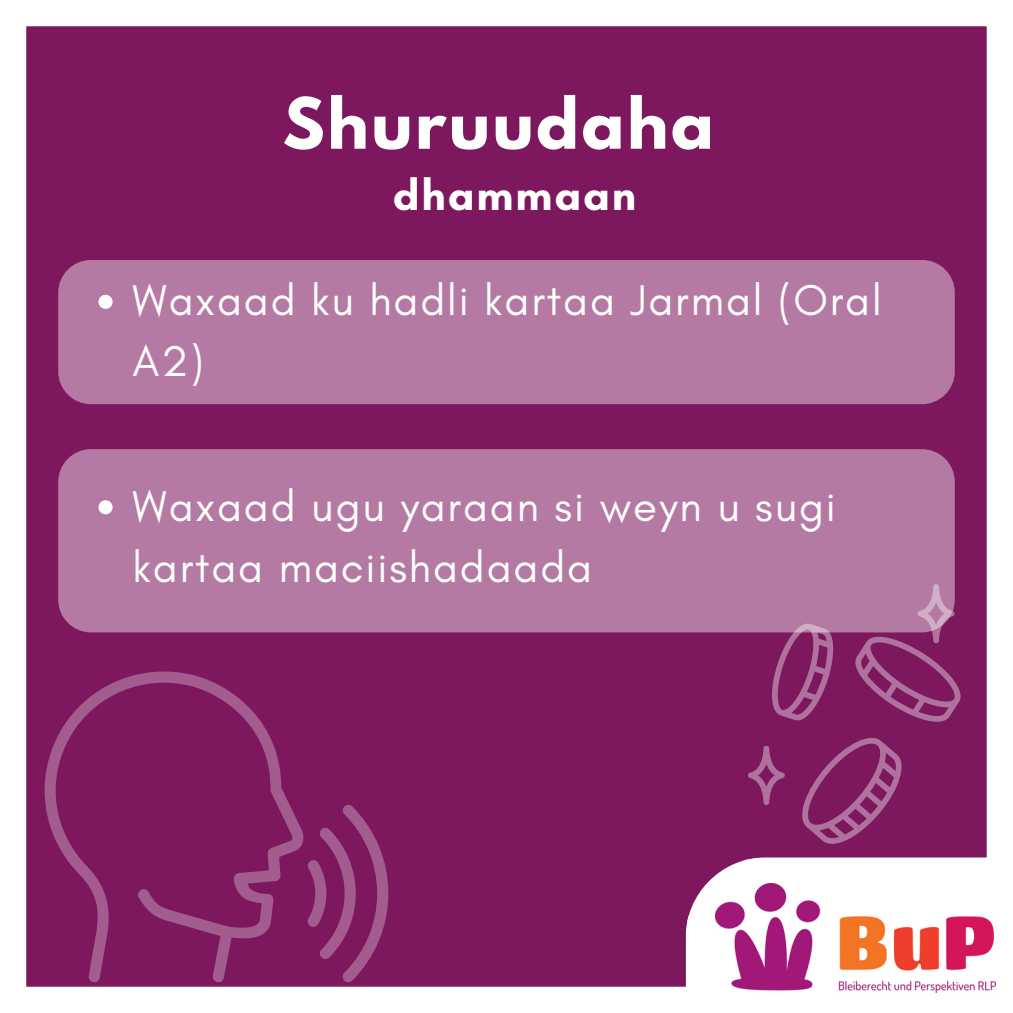
<style>
.page{position:relative;width:1013px;height:1013px;background:#fff}
.page>*{position:absolute;margin:0;border:0;box-sizing:border-box;transform-origin:0 0}
.t1{font:700 62.5px "League Spartan";letter-spacing:.045em;color:#fffffe}
.t2{font:43.75px/61px "Glacial Indifference";letter-spacing:.045em;color:#fffffe}
.t3{font:700 43.75px "Glacial Indifference";letter-spacing:.045em;color:#fffffe}
</style>
<div class="page">
<div style="left:26px;top:26px;width:961px;height:961px;background:#7d185f"></div>
<svg style="left:685px;top:857px;width:311px;height:136px"></svg>
<img style="left:715px;top:883px;width:280px;height:109px">
<div style="left:58px;top:260px;width:896px;height:144px;background:#b47aa3;border-radius:33px"></div>
<div style="left:58px;top:449px;width:896px;height:183px;background:#b47aa3;border-radius:33px"></div>
<svg style="left:44px;top:671px;width:261px;height:313px;background:#822065"></svg>
<svg style="left:306px;top:804px;width:82px;height:178px;background:#882c6d"></svg>
<svg style="left:771px;top:623px;width:62px;height:97px;background:#923d79"></svg>
<svg style="left:800px;top:731px;width:107px;height:112px;background:#882c6d"></svg>
<svg style="left:849px;top:584px;width:112px;height:137px"></svg>
<svg style="left:748px;top:745px;width:36px;height:60px;background:#8c3371"></svg>
<svg style="left:98px;top:500px;width:15px;height:14px"></svg>
<svg style="left:98px;top:295px;width:15px;height:14px"></svg>
<h2 class="t1" style="left:282px;top:92px;width:432px">Shuruudaha</h2>
<p class="t3" style="left:393px;top:169px;width:245px">dhammaan</p>
<p class="t2" style="left:133px;top:269px;width:750px">Waxaad ku hadli kartaa Jarmal (Oral<br>A2)</p>
<h1 class="t2" style="left:133px;top:475px;width:705px">Waxaad ugu yaraan si weyn u sugi kartaa maciishadaada</h1>
</div>
